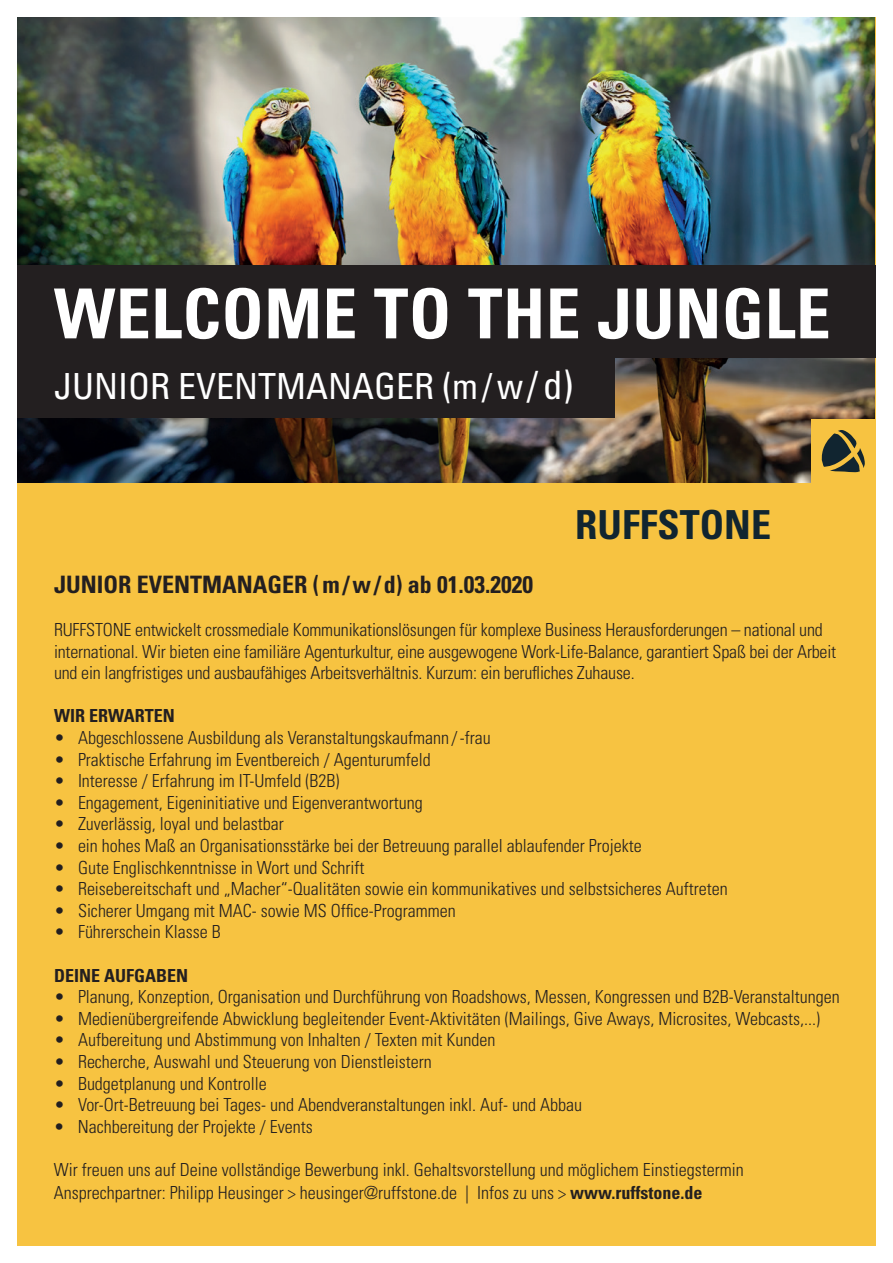
<style>
.page{position:relative;width:893px;height:1263px;background:#fff}
.page>*{position:absolute;margin:0;border:0;box-sizing:border-box;transform-origin:0 0}
.t1{font:700 condensed 69px "Univers";letter-spacing:.01em;color:#fff}
.t2{font:700 condensed 40.05px "Univers";color:#112530}
.t3{font:condensed 36px "Univers";color:#fff}
.t4{font:700 condensed 24px "Univers";color:#231f20}
.t5{font:300 condensed 18px/21.6px "Univers";color:#231f20}
.t6{font:700 condensed 18px "Univers";color:#231f20}
.s1{font-size:39px}
.s2{font-weight:700}
</style>
<div class="page">
<div style="left:17px;top:17px;width:859px;height:1229px;background:#f7c341"></div>
<img style="left:17px;top:17px;width:858px;height:466px">
<div style="left:17px;top:266px;width:859px;height:92px;background:#231f20"></div>
<div style="left:17px;top:354px;width:597px;height:64px;background:#231f20"></div>
<div style="left:811px;top:420px;width:65px;height:64px;background:#f7c341"></div>
<svg style="left:821px;top:430px;width:44px;height:42px"></svg>
<h1 class="t1" style="left:54px;top:271px;width:778px">WELCOME TO THE JUNGLE</h1>
<h3 class="t3" style="left:54px;top:363px;width:521px">JUNIOR EVENTMANAGER (m/w<span class="s1">/d)</span></h3>
<h2 class="t2" style="left:575px;top:500px;width:197px">RUFFSTONE</h2>
<h3 class="t4" style="left:54px;top:569px;width:480px">JUNIOR EVENTMANAGER (m/w/d) ab 01.03.2020</h3>
<p class="t5" style="left:54px;top:619px;width:784px">RUFFSTONE entwickelt crossmediale Kommunikationslösungen für komplexe Business Herausforderungen – national und international. Wir bieten eine familiäre Agenturkultur, eine ausgewogene Work-Life-Balance, garantiert Spaß bei der Arbeit und ein langfristiges und ausbaufähiges Arbeitsverhältnis. Kurzum: ein berufliches Zuhause.</p>
<p class="t6" style="left:54px;top:705px;width:122px">WIR ERWARTEN</p>
<p class="t5" style="left:54px;top:727px;width:438px">• Abgeschlossene Ausbildung als Veranstaltungskaufmann /-frau</p>
<p class="t5" style="left:54px;top:748px;width:378px">• Praktische Erfahrung im Eventbereich / Agenturumfeld</p>
<p class="t5" style="left:54px;top:770px;width:287px">• Interesse / Erfahrung im IT-Umfeld (B2B)</p>
<p class="t5" style="left:54px;top:792px;width:370px">• Engagement, Eigeninitiative und Eigenverantwortung</p>
<p class="t5" style="left:54px;top:813px;width:231px">• Zuverlässig, loyal und belastbar</p>
<p class="t5" style="left:54px;top:835px;width:589px">• ein hohes Maß an Organisationsstärke bei der Betreuung parallel ablaufender Projekte</p>
<p class="t5" style="left:54px;top:856px;width:312px">• Gute Englischkenntnisse in Wort und Schrift</p>
<p class="t5" style="left:54px;top:878px;width:675px">• Reisebereitschaft und „Macher“-Qualitäten sowie ein kommunikatives und selbstsicheres Auftreten</p>
<p class="t5" style="left:54px;top:900px;width:403px">• Sicherer Umgang mit MAC- sowie MS Office-Programmen</p>
<p class="t5" style="left:54px;top:921px;width:168px">• Führerschein Klasse B</p>
<p class="t6" style="left:54px;top:964px;width:137px">DEINE AUFGABEN  </p>
<p class="t5" style="left:54px;top:986px;width:787px">• Planung, Konzeption, Organisation und Durchführung von Roadshows, Messen, Kongressen und B2B-Veranstaltungen</p>
<p class="t5" style="left:54px;top:1008px;width:768px">• Medienübergreifende Abwicklung begleitender Event-Aktivitäten (Mailings, Give Aways, Microsites, Webcasts,...)</p>
<p class="t5" style="left:54px;top:1029px;width:443px">• Aufbereitung und Abstimmung von Inhalten / Texten mit Kunden</p>
<p class="t5" style="left:54px;top:1051px;width:379px">• Recherche, Auswahl und Steuerung von Dienstleistern</p>
<p class="t5" style="left:54px;top:1072px;width:214px">• Budgetplanung und Kontrolle</p>
<p class="t5" style="left:54px;top:1094px;width:530px">• Vor-Ort-Betreuung bei Tages- und Abendveranstaltungen inkl. Auf- und Abbau</p>
<p class="t5" style="left:54px;top:1116px;width:260px">• Nachbereitung der Projekte / Events</p>
<p class="t5" style="left:54px;top:1158px;width:691px;line-height:22.5px">Wir freuen uns auf Deine vollständige Bewerbung inkl. Gehaltsvorstellung und möglichem Einstiegstermin<br>Ansprechpartner: Philipp Heusinger &gt; heusinger@ruffstone.de | Infos zu uns &gt; <span class="s2">www.ruffstone.de</span></p>
</div>
